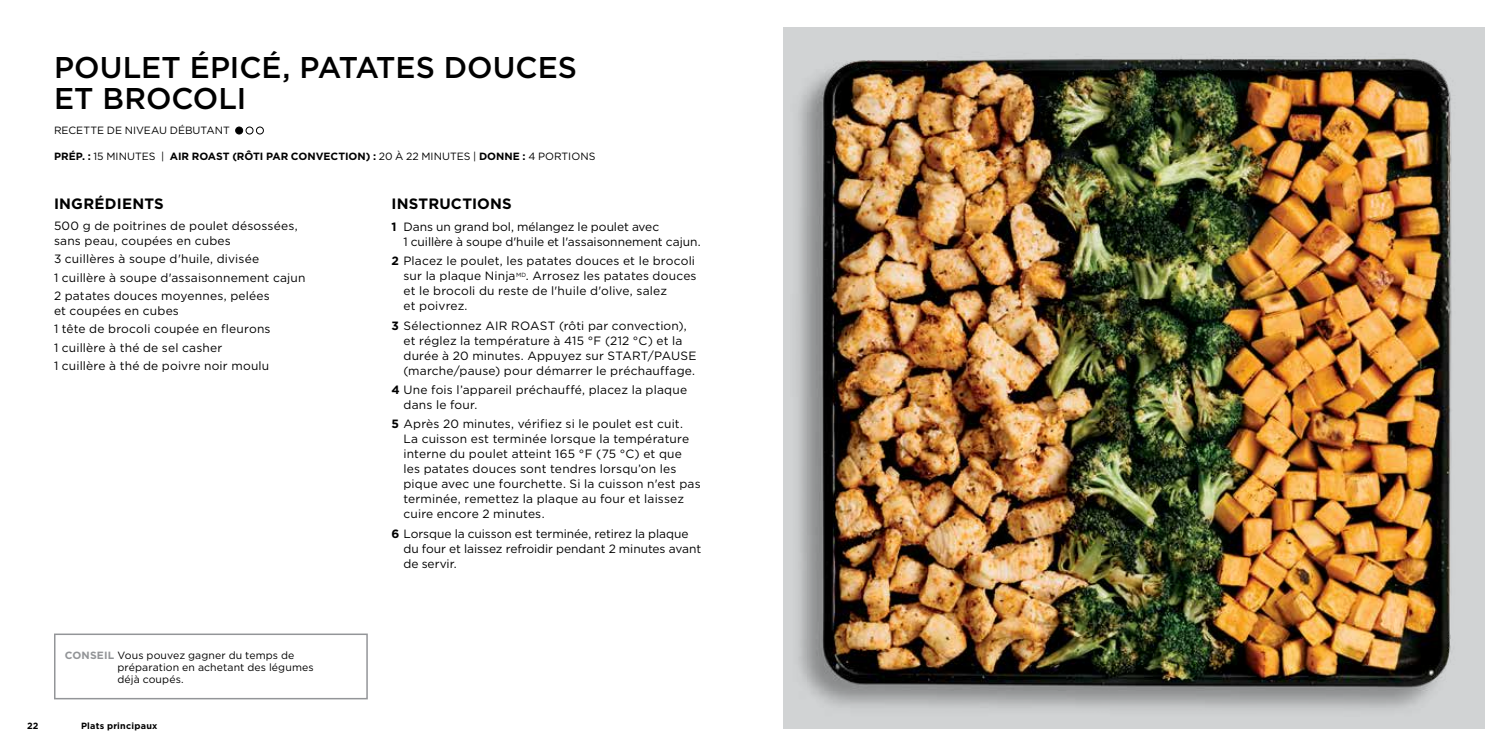
<style>
.page{position:relative;width:1512px;height:756px;background:#fff}
.page>*{position:absolute;margin:0;border:0;box-sizing:border-box;transform-origin:0 0}
.t1{font:500 30px/31.5px "Gotham";letter-spacing:-.005em;color:#000}
.t2{font:700 15px "Gotham";letter-spacing:.015em;color:#000}
.t3{font:12px/15px "Gotham";letter-spacing:.015em;color:#000}
.t4{font:12px/15px "Gotham";letter-spacing:-.005em;color:#000}
.t5{font:10.5px/12px "Gotham";letter-spacing:.01em;color:#000}
.t6{font:700 10.5px "Gotham";color:#000}
.t7{font:700 9px "Gotham";letter-spacing:.03em;color:#000}
.s1{font-weight:400}
.s2{font-weight:700}
.s3{font-weight:700;color:#939598}
</style>
<div class="page">
<div style="left:54px;top:634px;width:314px;height:65px;border:2px solid #939598"></div>
<div style="left:236px;top:127px;width:7px;height:7px;background:#000;border-radius:50%"></div>
<div style="left:235px;top:127px;width:8px;height:7px;border:1px solid #000;border-radius:50%"></div>
<div style="left:246px;top:127px;width:7px;height:7px;border:1px solid #000;border-radius:50%"></div>
<div style="left:256px;top:127px;width:8px;height:7px;border:1px solid #000;border-radius:50%"></div>
<div style="left:783px;top:27px;width:702px;height:702px;background:#d1d3d4"></div>
<img style="left:798px;top:58px;width:654px;height:651px">
<h1 class="t1" style="left:54px;top:51px;width:525px">POULET ÉPICÉ, PATATES DOUCES<br>ET BROCOLI</h1>
<p class="t5" style="left:54px;top:124px;width:177px">RECETTE DE NIVEAU DÉBUTANT</p>
<p class="t6" style="left:54px;top:149px;width:543px">PRÉP. : <span class="s1">15 MINUTES |</span> AIR ROAST (RÔTI PAR CONVECTION) : <span class="s1">20 À 22 MINUTES |</span> DONNE : <span class="s1">4 PORTIONS</span></p>
<p class="t2" style="left:392px;top:194px;width:122px">INSTRUCTIONS</p>
<p class="t4" style="left:404px;top:219px;width:299px;text-indent:-12px"><span class="s2">1</span> Dans un grand bol, mélangez le poulet avec<br>1 cuillère à soupe d'huile et l'assaisonnement cajun.</p>
<p class="t3" style="left:403px;top:253px;width:295px;text-indent:-12px"><span class="s2">2</span> Placez le poulet, les patates douces et le brocoli sur la plaque Ninja<sup>MD</sup>. Arrosez les patates douces et le brocoli du reste de l'huile d'olive, salez<br>et poivrez.</p>
<p class="t3" style="left:403px;top:318px;width:294px;text-indent:-12px"><span class="s2">3</span> Sélectionnez AIR ROAST (rôti par convection), et réglez la température à 415 °F (212 °C) et la durée à 20 minutes. Appuyez sur START/PAUSE (marche/pause) pour démarrer le préchauffage.</p>
<p class="t3" style="left:403px;top:382px;width:285px;text-indent:-12px"><span class="s2">4</span> Une fois l’appareil préchauffé, placez la plaque dans le four.</p>
<p class="t3" style="left:403px;top:416px;width:299px;text-indent:-12px"><span class="s2">5</span> Après 20 minutes, vérifiez si le poulet est cuit.<br>La cuisson est terminée lorsque la température interne du poulet atteint 165 °F (75 °C) et que les patates douces sont tendres lorsqu’on les pique avec une fourchette. Si la cuisson n'est pas terminée, remettez la plaque au four et laissez cuire encore 2 minutes.</p>
<p class="t4" style="left:403px;top:526px;width:299px;text-indent:-12px"><span class="s2">6</span> Lorsque la cuisson est terminée, retirez la plaque du four et laissez refroidir pendant 2 minutes avant de servir.</p>
<p class="t2" style="left:54px;top:194px;width:111px">INGRÉDIENTS</p>
<p class="t3" style="left:54px;top:219px;width:245px;line-height:14.2px">500 g de poitrines de poulet désossées, sans peau, coupées en cubes</p>
<p class="t3" style="left:54px;top:249px;width:253px;line-height:18.6px">3 cuillères à soupe d'huile, divisée<br>1 cuillère à soupe d'assaisonnement cajun<br>2 patates douces moyennes, pelées</p>
<p class="t3" style="left:54px;top:301px;width:218px;line-height:18.6px">et coupées en cubes<br>1 tête de brocoli coupée en fleurons<br>1 cuillère à thé de sel casher<br>1 cuillère à thé de poivre noir moulu</p>
<p class="t5" style="left:117px;top:649px;width:198px;text-indent:-53px"><span class="s3">CONSEIL</span> Vous pouvez gagner du temps de préparation en achetant des légumes déjà coupés.</p>
<p class="t7" style="left:27px;top:720px;width:13px">22</p>
<p class="t7" style="left:81px;top:720px;width:78px">Plats principaux</p>
</div>
